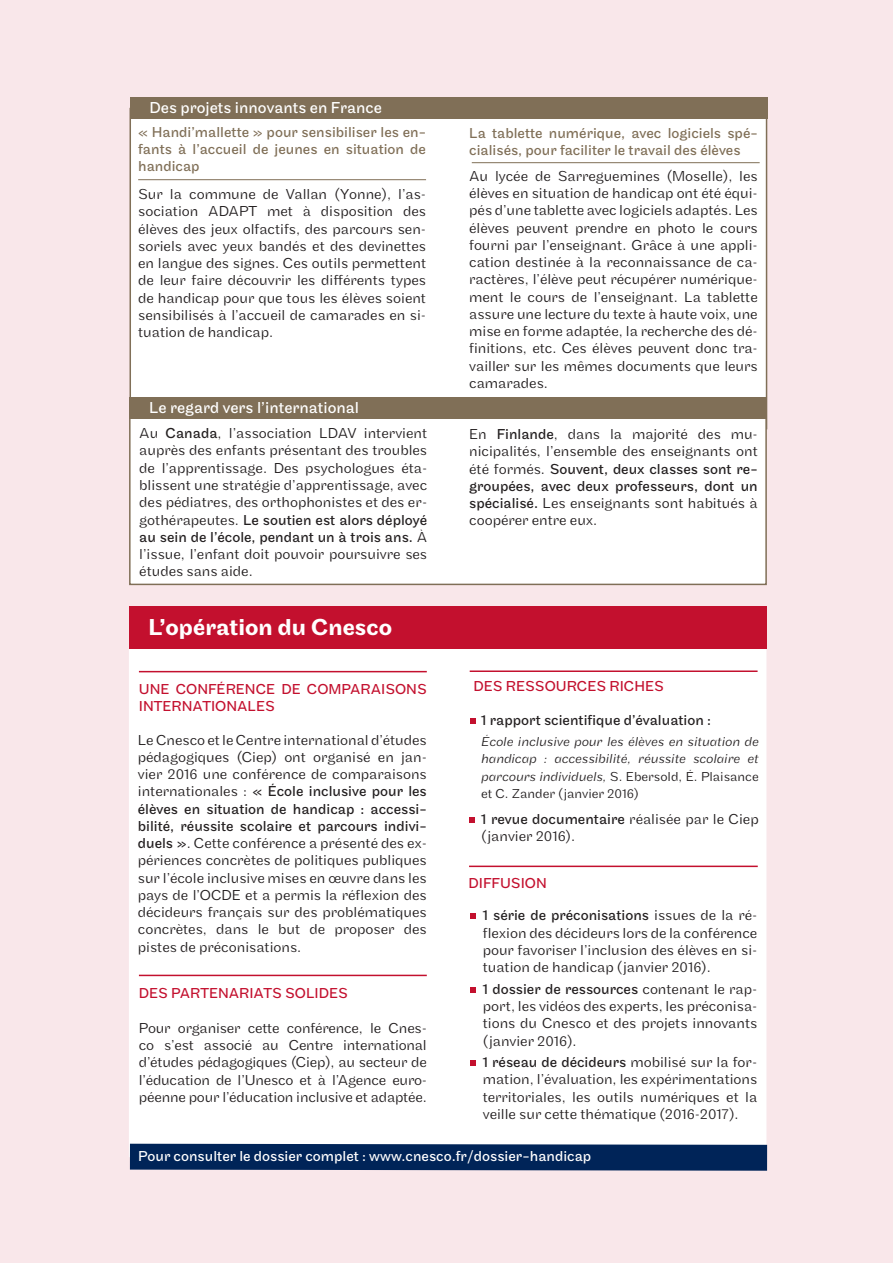
<style>
.page{position:relative;width:893px;height:1263px;background:#f9e7ea}
.page>*{position:absolute;margin:0;border:0;box-sizing:border-box;transform-origin:0 0}
.t1{font:500 24px "Maple";color:#fff}
.t2{font:16.5px "Maple";color:#fff}
.t3{font:300 15px/17.2px "Maple";color:#231f20;text-align:justify}
.t4{font:15px/17.2px "Maple";color:#806f57;text-align:justify}
.t5{font:15px/17.2px "Maple";color:#c3102e}
.t6{font:15px "Maple";color:#fff}
.t7{font:15px "Maple";color:#231f20}
.t8{font:italic 300 13.5px/17.2px "Maple";color:#231f20;text-align:justify}
.s1{font-weight:400}
.s2{font-style:normal}
</style>
<div class="page">
<div style="left:130px;top:108px;width:637px;height:321px;background:#fff;border:2px solid #806f57"></div>
<div style="left:130px;top:97px;width:637px;height:21px;background:#806f57"></div>
<hr style="left:138px;top:179px;width:288px;height:1px;background:#806f57">
<hr style="left:472px;top:162px;width:288px;height:1px;background:#806f57">
<div style="left:129px;top:404px;width:638px;height:181px;background:#fff;border:2px solid #806f57"></div>
<div style="left:129px;top:398px;width:638px;height:21px;background:#806f57"></div>
<div style="left:129px;top:624px;width:637px;height:533px;background:#fff"></div>
<div style="left:129px;top:606px;width:638px;height:43px;background:#c3102e"></div>
<svg style="left:130px;top:1144px;width:637px;height:27px;background:#0a2c5e"></svg>
<svg style="left:470px;top:718px;width:5px;height:6px"></svg>
<hr style="left:470px;top:670px;width:288px;height:2px;background:#c3102e">
<hr style="left:469px;top:865px;width:289px;height:2px;background:#c3102e">
<svg style="left:470px;top:913px;width:5px;height:6px"></svg>
<hr style="left:139px;top:671px;width:288px;height:1px;background:#c3102e">
<hr style="left:139px;top:975px;width:288px;height:1px;background:#c3102e">
<svg style="left:469px;top:817px;width:6px;height:6px"></svg>
<svg style="left:470px;top:987px;width:5px;height:6px"></svg>
<svg style="left:470px;top:1060px;width:5px;height:6px"></svg>
<p class="t2" style="left:150px;top:99px;width:234px">Des projets innovants en France</p>
<p class="t4" style="left:138px;top:124px;width:289px">« Handi’mallette » pour sensibiliser les en&shy;fants à l’accueil de jeunes en situation de handicap</p>
<p class="t3" style="left:138px;top:186px;width:289px">Sur la commune de Vallan (Yonne), l’as&shy;sociation ADAPT met à disposition des élèves des jeux olfactifs, des parcours sen&shy;soriels avec yeux bandés et des devinettes en langue des signes. Ces outils permettent de leur faire découvrir les différents types de handicap pour que tous les élèves soient sensibilisés à l’accueil de camarades en si&shy;tuation de handicap.</p>
<p class="t2" style="left:149px;top:398px;width:211px">Le regard vers l’international</p>
<p class="t4" style="left:469px;top:125px;width:290px">La tablette numérique, avec logiciels spé&shy;cialisés, pour faciliter le travail des élèves</p>
<p class="t3" style="left:469px;top:167px;width:290px">Au lycée de Sarreguemines (Moselle), les élèves en situation de handicap ont été équi&shy;pés d’une tablette avec logiciels adaptés. Les élèves peuvent prendre en photo le cours fourni par l’enseignant. Grâce à une appli&shy;cation destinée à la reconnaissance de ca&shy;ractères, l’élève peut récupérer numérique&shy;ment le cours de l’enseignant. La tablette assure une lecture du texte à haute voix, une mise en forme adaptée, la recherche des dé&shy;finitions, etc. Ces élèves peuvent donc tra&shy;vailler sur les mêmes documents que leurs camarades.</p>
<p class="t3" style="left:139px;top:425px;width:289px">Au <span class="s1">Canada</span>, l’association LDAV intervient auprès des enfants présentant des troubles de l’apprentissage. Des psychologues éta&shy;blissent une stratégie d’apprentissage, avec des pédiatres, des orthophonistes et des er&shy;gothérapeutes. <span class="s1">Le soutien est alors déployé au sein de l’école, pendant un à trois ans.</span> À l’issue, l’enfant doit pouvoir poursuivre ses études sans aide.</p>
<p class="t3" style="left:469px;top:425px;width:290px">En <span class="s1">Finlande</span>, dans la majorité des mu&shy;nicipalités, l’ensemble des enseignants ont été formés. <span class="s1">Souvent, deux classes sont re&shy;groupées, avec deux professeurs, dont un spécialisé.</span> Les enseignants sont habitués à coopérer entre eux.</p>
<p class="t1" style="left:148px;top:613px;width:245px">L’opération du Cnesco</p>
<p class="t5" style="left:139px;top:680px;width:289px">UNE CONFÉRENCE DE COMPARAISONS<br>INTERNATIONALES</p>
<p class="t3" style="left:138px;top:731px;width:290px">Le Cnesco et le Centre international d’études pédagogiques (Ciep) ont organisé en jan&shy;vier 2016 une conférence de comparaisons internationales : <span class="s1">« École inclusive pour les élèves en situation de handicap : accessi&shy;bilité, réussite scolaire et parcours indivi&shy;duels »</span>. Cette conférence a présenté des ex&shy;périences concrètes de politiques publiques sur l’école inclusive mises en œuvre dans les pays de l’OCDE et a permis la réflexion des décideurs français sur des problématiques concrètes, dans le but de proposer des pistes de préconisations.</p>
<p class="t5" style="left:139px;top:985px;width:210px">DES PARTENARIATS SOLIDES</p>
<p class="t3" style="left:139px;top:1019px;width:289px">Pour organiser cette conférence, le Cnes&shy;co s’est associé au Centre international d’études pédagogiques (Ciep), au secteur de l’éducation de l’Unesco et à l’Agence euro&shy;péenne pour l’éducation inclusive et adaptée.</p>
<p class="t5" style="left:474px;top:678px;width:192px">DES RESSOURCES RICHES</p>
<p class="t7" style="left:481px;top:711px;width:231px">1 rapport scientifique d’évaluation :</p>
<p class="t8" style="left:481px;top:733px;width:279px">École inclusive pour les élèves en situation de handicap : accessibilité, réussite scolaire et parcours individuels, <span class="s2">S. Ebersold, É. Plaisance et C. Zander (janvier 2016)</span></p>
<p class="t3" style="left:481px;top:810px;width:279px"><span class="s1">1 revue documentaire</span> réalisée par le Ciep (janvier 2016).</p>
<p class="t5" style="left:469px;top:875px;width:80px">DIFFUSION</p>
<p class="t3" style="left:483px;top:907px;width:276px"><span class="s1">1 série de préconisations</span> issues de la ré&shy;flexion des décideurs lors de la conférence pour favoriser l’inclusion des élèves en si&shy;tuation de handicap (janvier 2016).</p>
<p class="t3" style="left:483px;top:980px;width:276px"><span class="s1">1 dossier de ressources</span> contenant le rap&shy;port, les vidéos des experts, les préconisa&shy;tions du Cnesco et des projets innovants (janvier 2016).</p>
<p class="t3" style="left:483px;top:1053px;width:276px"><span class="s1">1 réseau de décideurs</span> mobilisé sur la for&shy;mation, l’évaluation, les expérimentations territoriales, les outils numériques et la veille sur cette thématique (2016-2017).</p>
<p class="t6" style="left:138px;top:1148px;width:454px">Pour consulter le dossier complet : www.cnesco.fr/dossier-handicap</p>
</div>
